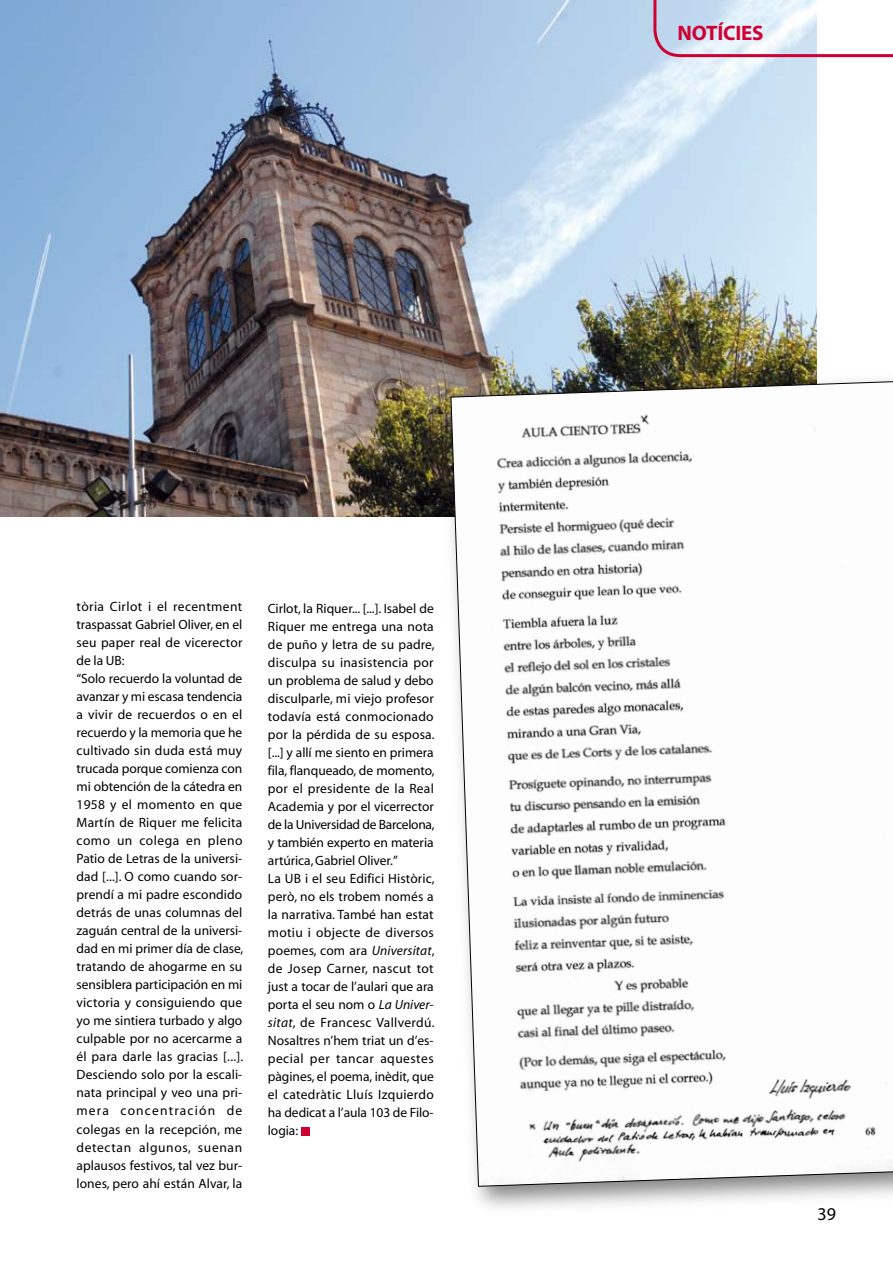
<style>
.page{position:relative;width:893px;height:1263px;background:#fff}
.page>*{position:absolute;margin:0;border:0;box-sizing:border-box;transform-origin:0 0}
.t1{font:21px "Adobe Corp ID Myriad Bd";letter-spacing:-.01em;color:#d00033}
.t2{font:18px "Adobe Corp ID Myriad Rg";color:#000}
.t3{font:13.5px/18px "Adobe Corp ID Myriad Rg";letter-spacing:.005em;color:#000}
.s1{font-family:"Adobe Corp ID Myriad Rg It"}
</style>
<div class="page">
<img style="left:0;top:0;width:816px;height:516px">
<div style="left:301px;top:1127px;width:9px;height:8px;background:#d00033"></div>
<div style="left:440px;top:371px;width:453px;height:844px;background:#000;opacity:.49"></div>
<svg style="left:450px;top:379px;width:443px;height:808px"></svg>
<div style="left:816px;top:1205px;width:46px;height:44px;background:#fff"></div>
<svg style="left:653px;top:0;width:240px;height:57px"></svg>
<p class="t3" style="left:77px;top:598px;width:168px">tòria Cirlot i el recentment traspassat Gabriel Oliver, en el seu paper real de vicerector de la UB:<br>“Solo recuerdo la voluntad de avanzar y mi escasa tendencia a vivir de recuerdos o en el recuerdo y la memoria que he cultivado sin duda está muy trucada porque comienza con mi obtención de la cátedra en<br>1958 y el momento en que<br>Martín de Riquer me felicita como un colega en pleno<br>Patio de Letras de la universi&shy;dad [...]. O como cuando sor&shy;prendí a mi padre escondido detrás de unas columnas del zaguán central de la universi&shy;dad en mi primer día de clase, tratando de ahogarme en su sensiblera participación en mi victoria y consiguiendo que yo me sintiera turbado y algo culpable por no acercarme a él para darle las gracias [...].<br>Desciendo solo por la escali&shy;nata principal y veo una pri&shy;mera concentración de colegas en la recepción, me detectan algunos, suenan aplausos festivos, tal vez bur&shy;lones, pero ahí están Alvar, la</p>
<p class="t3" style="left:268px;top:600px;width:168px">Cirlot, la Riquer... [...]. Isabel de<br>Riquer me entrega una nota de puño y letra de su padre, disculpa su inasistencia por un problema de salud y debo disculparle, mi viejo profesor todavía está conmocionado por la pérdida de su esposa. [...] y allí me siento en primera fila, flanqueado, de momento, por el presidente de la Real<br>Academia y por el vicerrector de la Universidad de Barcelona, y también experto en materia artúrica, Gabriel Oliver.”<br>La UB i el seu Edifici Històric, però, no els trobem només a la narrativa. També han estat motiu i objecte de diversos poemes, com ara <span class="s1">Universitat</span>, de Josep Carner, nascut tot just a tocar de l’aulari que ara porta el seu nom o <span class="s1">La Univer&shy;sitat</span>, de Francesc Vallverdú.<br>Nosaltres n’hem triat un d’es&shy;pecial per tancar aquestes pàgines, el poema, inèdit, que el catedràtic Lluís Izquierdo ha dedicat a l’aula 103 de Filo&shy;logia:</p>
<h1 class="t1" style="left:678px;top:23px;width:87px">NOTÍCIES</h1>
<h2 class="t2" style="left:818px;top:1205px;width:20px">39</h2>
</div>
